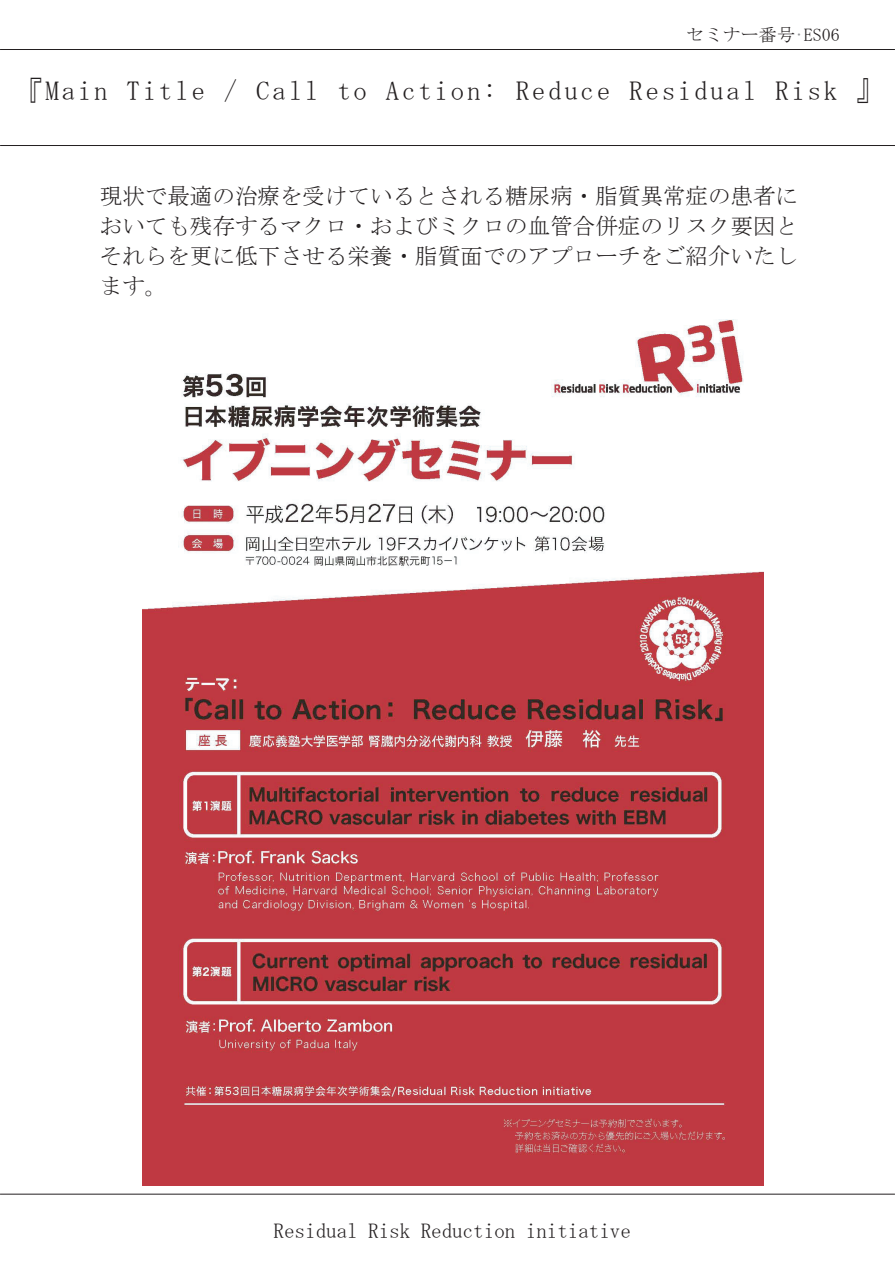
<style>
.page{position:relative;width:895px;height:1263px;background:#fff}
.page>*{position:absolute;margin:0;border:0;box-sizing:border-box;transform-origin:0 0}
.t1{font:27px "MS Mincho";letter-spacing:.1em;color:#231f20}
.t2{font:22.5px/30px "MS Mincho";color:#231f20;text-align:justify}
.t3{font:21px "MS Mincho";color:#231f20}
.t4{font:18px "MS Mincho";color:#231f20}
.s1{color:#939598}
</style>
<div class="page">
<svg style="left:0;top:1194px;width:894px;height:1px"></svg>
<svg style="left:0;top:49px;width:894px;height:1px"></svg>
<svg style="left:0;top:145px;width:894px;height:1px"></svg>
<img style="left:142px;top:319px;width:621px;height:866px">
<p class="t4" style="left:686px;top:25px;width:154px">セミナー番号<span class="s1">•</span>ES06</p>
<p class="t1" style="left:16px;top:77px;width:868px">『Main Title / Call to Action: Reduce Residual Risk 』</p>
<p class="t2" style="left:100px;top:181px;width:699px">現状で最適の治療を受けているとされる糖尿病・脂質異常症の患者においても残存するマクロ・およびミクロの血管合併症のリスク要因とそれらを更に低下させる栄養・脂質面でのアプローチをご紹介いたします。</p>
<p class="t3" style="left:273px;top:1220px;width:358px">Residual Risk Reduction initiative</p>
</div>
